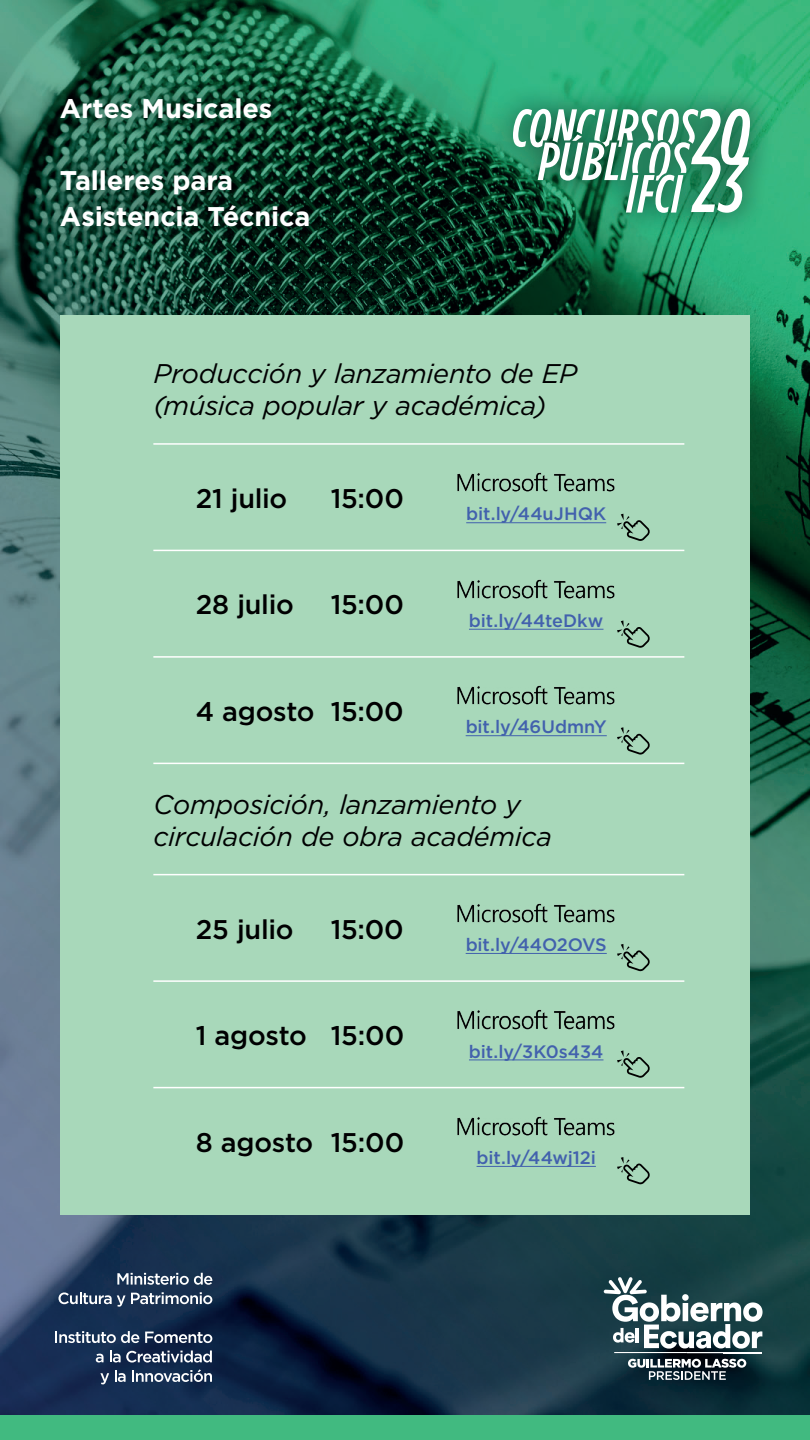
<style>
.page{position:relative;width:810px;height:1440px;background:#fff}
.page>*{position:absolute;margin:0;border:0;box-sizing:border-box;transform-origin:0 0}
.t1{font:italic 27px/32.4px "Gotham";letter-spacing:-.015em;color:#000001}
.t2{font:500 27px "Gotham";letter-spacing:-.01em;color:#000001}
.t3{font:700 27px/36px "Gotham";letter-spacing:-.005em;color:#fff}
.t4{font:500 18px "Gotham";letter-spacing:-.005em;color:#4261ad}
</style>
<div class="page">
<img style="left:0;top:0;width:810px;height:1416px">
<div style="left:488px;top:85px;width:287px;height:152px;background:#000001;opacity:.75"></div>
<svg style="left:513px;top:109px;width:237px;height:104px"></svg>
<div style="left:38px;top:75px;width:295px;height:175px;background:#000001;opacity:.75"></div>
<svg style="left:117px;top:1273px;width:95px;height:12px"></svg>
<svg style="left:58px;top:1292px;width:154px;height:15px"></svg>
<svg style="left:55px;top:1331px;width:84px;height:12px"></svg>
<svg style="left:145px;top:1332px;width:67px;height:11px"></svg>
<svg style="left:96px;top:1354px;width:8px;height:9px"></svg>
<svg style="left:110px;top:1351px;width:102px;height:12px"></svg>
<svg style="left:100px;top:1373px;width:9px;height:11px"></svg>
<svg style="left:115px;top:1370px;width:11px;height:12px"></svg>
<svg style="left:132px;top:1369px;width:80px;height:13px"></svg>
<div style="left:0;top:1416px;width:810px;height:24px;background:#41ba80"></div>
<svg style="left:628px;top:1359px;width:118px;height:21px"></svg>
<svg style="left:604px;top:1277px;width:159px;height:76px"></svg>
<hr style="left:723px;top:1352px;width:39px;height:1px;background:#fff">
<div style="left:61px;top:315px;width:689px;height:900px;background:#a8d8ba"></div>
<hr style="left:153px;top:550px;width:531px;height:1px;background:#fff">
<hr style="left:153px;top:656px;width:531px;height:2px;background:#fff">
<hr style="left:153px;top:763px;width:531px;height:1px;background:#fff">
<hr style="left:153px;top:443px;width:531px;height:2px;background:#fff">
<hr style="left:153px;top:874px;width:531px;height:1px;background:#fff">
<hr style="left:153px;top:980px;width:531px;height:2px;background:#fff">
<hr style="left:153px;top:1087px;width:531px;height:1px;background:#fff">
<hr style="left:466px;top:523px;width:140px;height:1px;background:#4261ad">
<img style="left:457px;top:473px;width:158px;height:19px">
<hr style="left:469px;top:629px;width:135px;height:1px;background:#4261ad">
<img style="left:457px;top:579px;width:158px;height:20px">
<hr style="left:466px;top:736px;width:141px;height:1px;background:#4261ad">
<img style="left:457px;top:686px;width:158px;height:19px">
<hr style="left:466px;top:953px;width:141px;height:1px;background:#4261ad">
<img style="left:457px;top:903px;width:158px;height:20px">
<hr style="left:469px;top:1060px;width:135px;height:1px;background:#4261ad">
<img style="left:457px;top:1010px;width:158px;height:20px">
<hr style="left:477px;top:1166px;width:119px;height:1px;background:#4261ad">
<img style="left:457px;top:1116px;width:158px;height:20px">
<svg style="left:617px;top:1157px;width:33px;height:28px"></svg>
<svg style="left:617px;top:1050px;width:33px;height:28px"></svg>
<svg style="left:617px;top:944px;width:33px;height:28px"></svg>
<svg style="left:617px;top:727px;width:33px;height:28px"></svg>
<svg style="left:617px;top:620px;width:33px;height:28px"></svg>
<svg style="left:617px;top:514px;width:33px;height:27px"></svg>
<p class="t3" style="left:60px;top:90px;width:214px">Artes Musicales</p>
<p class="t3" style="left:60px;top:162px;width:252px">Talleres para<br>Asistencia Técnica</p>
<p class="t1" style="left:153px;top:357px;width:425px">Producción y lanzamiento de EP (música popular y académica)</p>
<p class="t2" style="left:196px;top:481px;width:93px">21 julio</p>
<p class="t2" style="left:331px;top:481px;width:75px">15:00</p>
<p class="t2" style="left:196px;top:587px;width:99px">28 julio</p>
<p class="t2" style="left:331px;top:587px;width:75px">15:00</p>
<p class="t2" style="left:196px;top:694px;width:209px">4 agosto 15:00</p>
<p class="t4" style="left:466px;top:502px;width:142px">bit.ly/44uJHQK</p>
<p class="t4" style="left:469px;top:609px;width:136px">bit.ly/44teDkw</p>
<p class="t4" style="left:466px;top:715px;width:143px">bit.ly/46UdmnY</p>
<p class="t1" style="left:153px;top:787px;width:400px">Composición, lanzamiento y circulación de obra académica</p>
<p class="t2" style="left:196px;top:912px;width:99px">25 julio</p>
<p class="t2" style="left:331px;top:912px;width:75px">15:00</p>
<p class="t2" style="left:196px;top:1018px;width:210px">1 agosto 15:00</p>
<p class="t2" style="left:196px;top:1124px;width:210px">8 agosto 15:00</p>
<p class="t4" style="left:466px;top:933px;width:143px">bit.ly/44O2OVS</p>
<p class="t4" style="left:469px;top:1039px;width:136px">bit.ly/3K0s434</p>
<p class="t4" style="left:477px;top:1146px;width:121px">bit.ly/44wj12i</p>
</div>
